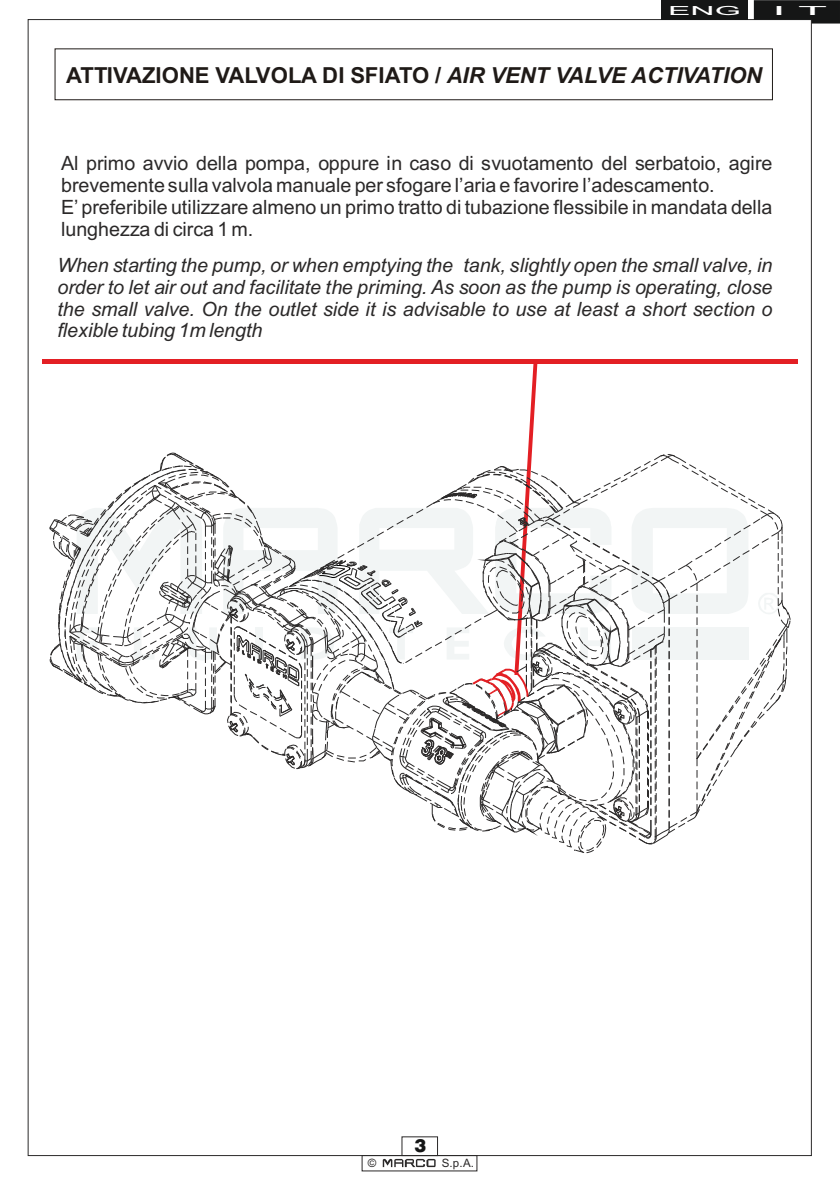
<style>
.page{position:relative;width:840px;height:1191px;background:#fff}
.page>*{position:absolute;margin:0;border:0;box-sizing:border-box;transform-origin:0 0}
.t1{font:700 22px "Arial";letter-spacing:-.005em;color:#1f1a17}
.t2{font:italic 19.6px/21.8px "Arial";color:#2b2929;text-align:justify}
.t3{font:19.6px/22px "Arial";color:#2b2929}
.t4{font:900 18px "Swiss 721 BT";color:#151616}
.t5{font:12.6px "Arial";color:#fff;scale:2.67 1}
.t6{font:12.6px "Arial";color:#fff;scale:3.77 1}
.t7{font:11.6px "Arial";color:#2b2929}
.s1{font-style:italic}
</style>
<div class="page">
<div style="left:361px;top:1155px;width:116px;height:16px;border:1px solid #2b2929"></div>
<svg style="left:382px;top:1159px;width:53px;height:8px"></svg>
<hr style="left:42px;top:359px;width:755px;height:4px;background:#e31f24">
<div style="left:55px;top:49px;width:717px;height:51px;border:1px solid #1f1a17"></div>
<svg style="left:48px;top:363px;width:743px;height:491px"></svg>
<div style="left:661px;top:0;width:86px;height:20px;background:#151616"></div>
<svg style="left:753px;top:0;width:86px;height:24px;background:#333434"></svg>
<p class="t5" style="left:667px;top:6px;width:29px">ENG</p>
<p class="t6" style="left:772px;top:6px;width:16px">I T</p>
<p class="t1" style="left:66px;top:67px;width:697px">ATTIVAZIONE VALVOLA DI SFIATO / <span class="s1">AIR VENT VALVE ACTIVATION</span></p>
<p class="t3" style="left:61px;top:154px;width:712px">Al primo avvio della pompa, oppure in caso di svuotamento del serbatoio, agire brevemente sulla valvola manuale per sfogare l’aria e favorire l’adescamento.<br>E’ preferibile utilizzare almeno un primo tratto di tubazione flessibile in mandata della lunghezza di circa 1 m.</p>
<p class="t2" style="left:57px;top:256px;width:716px">When starting the pump, or when emptying the tank, slightly open the small valve, in order to let air out and facilitate the priming. As soon as the pump is operating, close the small valve. On the outlet side it is advisable to use at least a short section o flexible tubing 1m length</p>
<p class="t4" style="left:414px;top:1138px;width:13px">3</p>
<p class="t7" style="left:367px;top:1158px;width:10px">©</p>
<p class="t7" style="left:441px;top:1158px;width:34px">S.p.A.</p>
</div>
